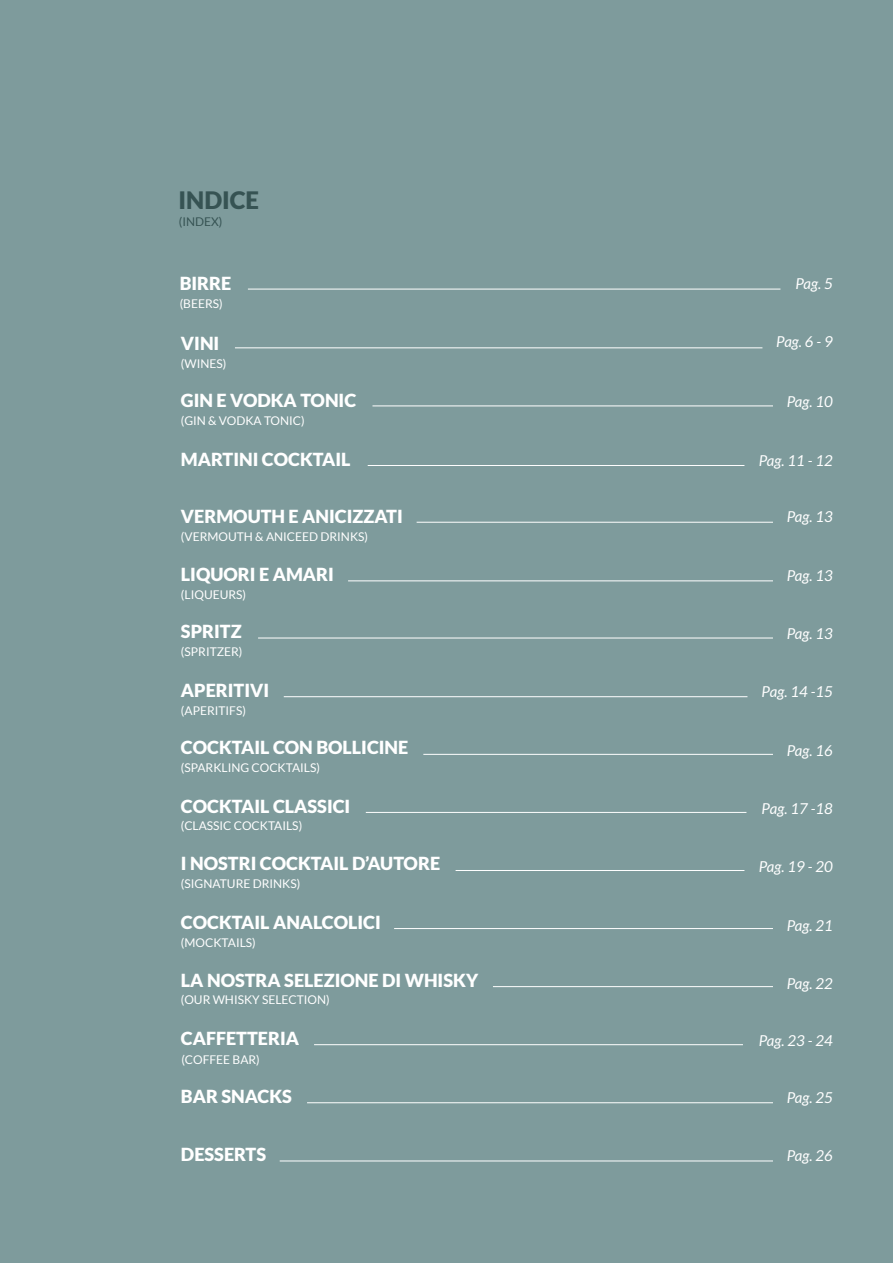
<style>
.page{position:relative;width:893px;height:1263px;background:#7e9b9c}
.page>*{position:absolute;margin:0;border:0;box-sizing:border-box;transform-origin:0 0}
.t1{font:900 24px "Lato";color:#365353}
.t2{font:900 18px "Lato";color:#fff}
.t3{font:italic 15px "Lato";color:#fff}
.t4{font:12px "Lato";color:#fff}
.t5{font:12px "Lato";color:#365353}
</style>
<div class="page">
<hr style="left:248px;top:289px;width:532px;height:1px;background:#fff">
<hr style="left:417px;top:522px;width:356px;height:1px;background:#fff">
<hr style="left:348px;top:580px;width:425px;height:1px;background:#fff">
<hr style="left:258px;top:638px;width:515px;height:1px;background:#fff">
<hr style="left:235px;top:347px;width:527px;height:1px;background:#fff">
<hr style="left:372px;top:405px;width:401px;height:1px;background:#fff">
<hr style="left:368px;top:465px;width:376px;height:1px;background:#fff">
<hr style="left:284px;top:696px;width:463px;height:1px;background:#fff">
<hr style="left:423px;top:754px;width:350px;height:1px;background:#fff">
<hr style="left:366px;top:812px;width:380px;height:1px;background:#fff">
<hr style="left:456px;top:870px;width:288px;height:1px;background:#fff">
<hr style="left:394px;top:928px;width:379px;height:1px;background:#fff">
<hr style="left:493px;top:986px;width:280px;height:1px;background:#fff">
<hr style="left:314px;top:1044px;width:429px;height:1px;background:#fff">
<hr style="left:307px;top:1102px;width:466px;height:1px;background:#fff">
<hr style="left:280px;top:1160px;width:493px;height:1px;background:#fff">
<h1 class="t1" style="left:179px;top:190px;width:82px">INDICE</h1>
<p class="t5" style="left:179px;top:215px;width:45px">(INDEX)</p>
<p class="t2" style="left:180px;top:276px;width:53px">BIRRE</p>
<p class="t4" style="left:180px;top:297px;width:44px">(BEERS)</p>
<p class="t3" style="left:795px;top:277px;width:39px">Pag. 5</p>
<p class="t2" style="left:181px;top:336px;width:40px">VINI</p>
<p class="t4" style="left:181px;top:357px;width:47px">(WINES)</p>
<p class="t3" style="left:776px;top:336px;width:58px">Pag. 6 - 9</p>
<p class="t2" style="left:181px;top:393px;width:177px">GIN E VODKA TONIC</p>
<p class="t4" style="left:181px;top:414px;width:125px">(GIN &amp; VODKA TONIC)</p>
<p class="t3" style="left:787px;top:396px;width:48px">Pag. 10</p>
<p class="t2" style="left:181px;top:452px;width:171px">MARTINI COCKTAIL</p>
<p class="t3" style="left:759px;top:454px;width:76px">Pag. 11 - 12</p>
<p class="t2" style="left:181px;top:509px;width:223px">VERMOUTH E ANICIZZATI</p>
<p class="t4" style="left:181px;top:530px;width:189px">(VERMOUTH &amp; ANICEED DRINKS)</p>
<p class="t3" style="left:787px;top:511px;width:48px">Pag. 13</p>
<p class="t2" style="left:181px;top:567px;width:154px">LIQUORI E AMARI</p>
<p class="t4" style="left:181px;top:588px;width:67px">(LIQUEURS)</p>
<p class="t2" style="left:181px;top:624px;width:62px">SPRITZ</p>
<p class="t4" style="left:181px;top:645px;width:63px">(SPRITZER)</p>
<p class="t3" style="left:787px;top:569px;width:48px">Pag. 13</p>
<p class="t3" style="left:787px;top:627px;width:48px">Pag. 13</p>
<p class="t2" style="left:181px;top:682px;width:90px">APERITIVI</p>
<p class="t4" style="left:181px;top:704px;width:66px">(APERITIFS)</p>
<p class="t3" style="left:762px;top:686px;width:73px">Pag. 14 -15</p>
<p class="t2" style="left:181px;top:740px;width:229px">COCKTAIL CON BOLLICINE</p>
<p class="t4" style="left:181px;top:761px;width:141px">(SPARKLING COCKTAILS)</p>
<p class="t3" style="left:787px;top:744px;width:48px">Pag. 16</p>
<p class="t2" style="left:181px;top:798px;width:171px">COCKTAIL CLASSICI</p>
<p class="t4" style="left:181px;top:820px;width:123px">(CLASSIC COCKTAILS)</p>
<p class="t3" style="left:762px;top:802px;width:73px">Pag. 17 -18</p>
<p class="t2" style="left:181px;top:856px;width:261px">I NOSTRI COCKTAIL DíAUTORE</p>
<p class="t4" style="left:181px;top:877px;width:121px">(SIGNATURE DRINKS)</p>
<p class="t3" style="left:759px;top:861px;width:76px">Pag. 19 - 20</p>
<p class="t2" style="left:181px;top:915px;width:201px">COCKTAIL ANALCOLICI</p>
<p class="t4" style="left:181px;top:936px;width:76px">(MOCKTAILS)</p>
<p class="t3" style="left:787px;top:919px;width:48px">Pag. 21</p>
<p class="t2" style="left:181px;top:972px;width:299px">LA NOSTRA SELEZIONE DI WHISKY</p>
<p class="t3" style="left:787px;top:977px;width:48px">Pag. 22</p>
<p class="t4" style="left:181px;top:994px;width:150px">(OUR WHISKY SELECTION)</p>
<p class="t2" style="left:181px;top:1030px;width:120px">CAFFETTERIA</p>
<p class="t4" style="left:182px;top:1053px;width:80px">(COFFEE BAR)</p>
<p class="t3" style="left:759px;top:1034px;width:76px">Pag. 23 - 24</p>
<p class="t2" style="left:181px;top:1088px;width:113px">BAR SNACKS</p>
<p class="t3" style="left:787px;top:1091px;width:48px">Pag. 25</p>
<p class="t2" style="left:181px;top:1147px;width:87px">DESSERTS</p>
<p class="t3" style="left:787px;top:1149px;width:48px">Pag. 26</p>
</div>
